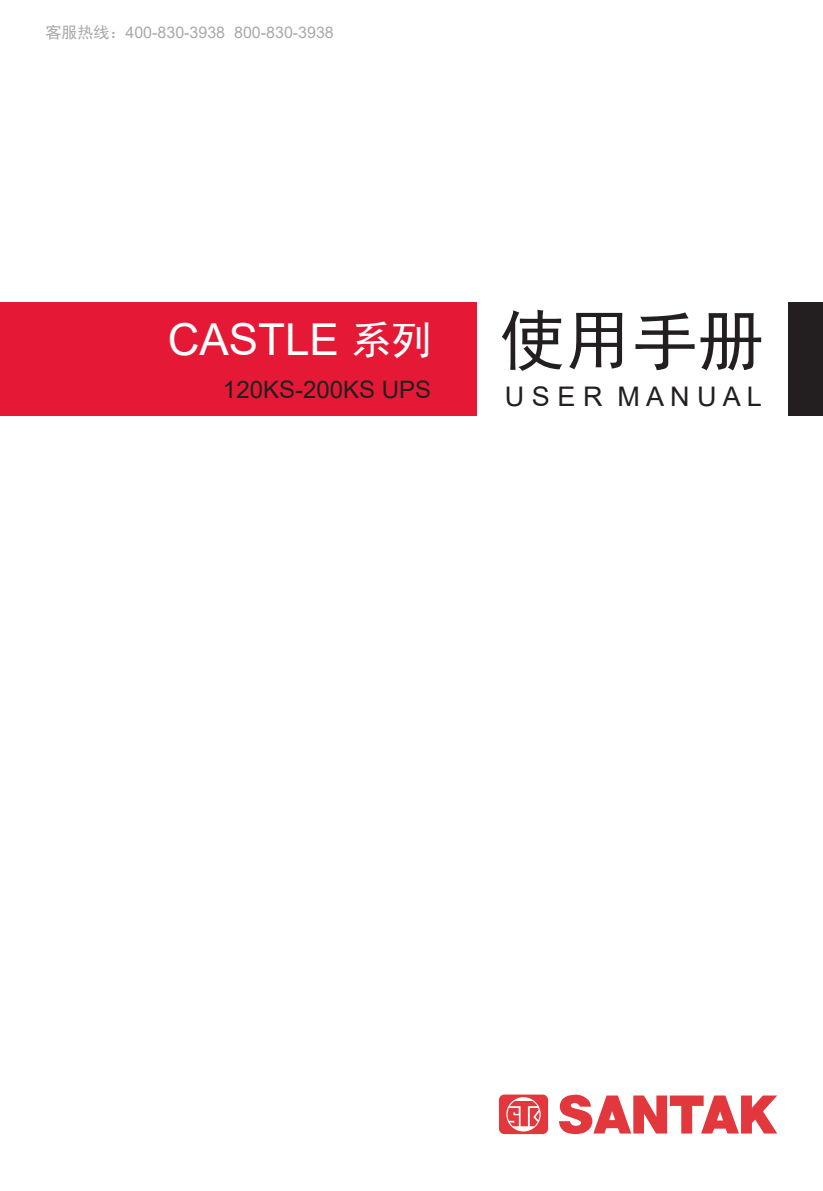
<style>
.page{position:relative;width:823px;height:1191px;background:#fff}
.page>*{position:absolute;margin:0;border:0;box-sizing:border-box;transform-origin:0 0}
.t1{font:66px "Sim Hei";color:#231f20}
.t2{font:44px "Arial";color:#fff}
.t3{font:27px "Arial";color:#231f20}
.t4{font:24px "Arial";color:#231f20}
.t5{font:16px "Arial";color:#a8a9ad}
.s1{font-family:"Sim Hei"}
.s2{font-family:"Sim Hei";font-size:40px}
</style>
<div class="page">
<div style="left:0;top:302px;width:476px;height:113px;background:#e51836"></div>
<div style="left:788px;top:302px;width:34px;height:113px;background:#231f20"></div>
<svg style="left:559px;top:1094px;width:217px;height:40px"></svg>
<svg style="left:499px;top:1094px;width:48px;height:40px"></svg>
<p class="t5" style="left:45px;top:21px;width:290px"><span class="s1">客服热线：</span>400-830-3938 800-830-3938</p>
<h2 class="t2" style="left:167px;top:309px;width:265px">CASTLE <span class="s2">系列</span></h2>
<h3 class="t4" style="left:223px;top:373px;width:210px">120KS-200KS UPS</h3>
<h1 class="t1" style="left:499px;top:307px;width:265px">使用手册</h1>
<h3 class="t3" style="left:504px;top:377px;width:258px">U S E R M A N U A L</h3>
</div>
